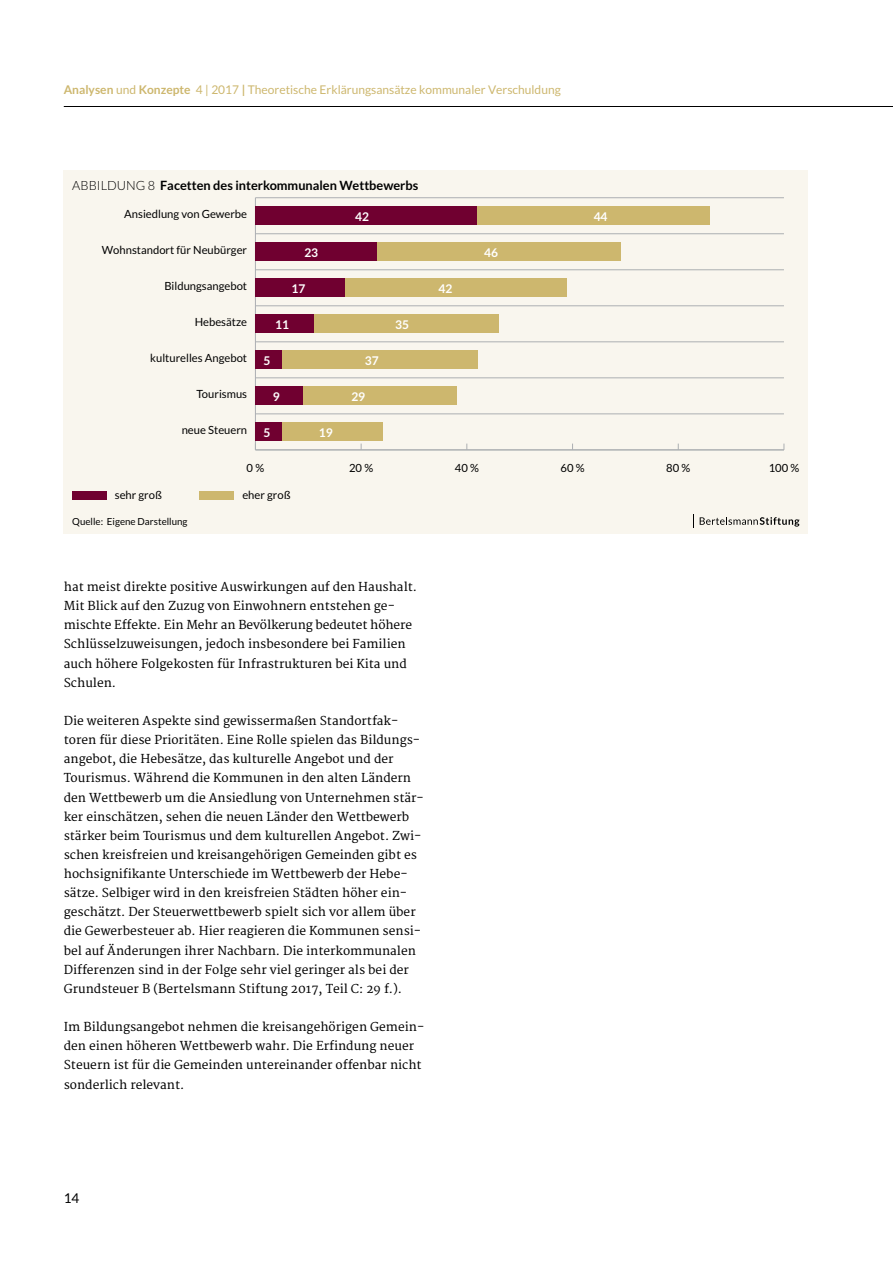
<style>
.page{position:relative;width:893px;height:1263px;background:#fff}
.page>*{position:absolute;margin:0;border:0;box-sizing:border-box;transform-origin:0 0}
.t1{font:13.5px "Lato";color:#000}
.t2{font:700 12.75px "Lato";color:#000}
.t3{font:12px/19.2px "Merriweather";color:#000}
.t4{font:12px "Lato";color:#cdb76e}
.t5{font:700 12px "Lato";color:#fff}
.t6{font:11.25px "Lato";color:#000}
.t7{font:9.75px "Lato";color:#000}
.s1{font-weight:700}
.s2{font-weight:300}
</style>
<div class="page">
<hr style="left:64px;top:106px;width:829px;height:1px;background:#000">
<div style="left:64px;top:170px;width:744px;height:364px;background:#f9f6ee"></div>
<svg style="left:693px;top:514px;width:1px;height:14px"></svg>
<svg style="left:700px;top:517px;width:99px;height:10px"></svg>
<div style="left:72px;top:491px;width:34px;height:9px;background:#700030"></div>
<div style="left:200px;top:491px;width:34px;height:9px;background:#cdb76e"></div>
<hr style="left:255px;top:198px;width:1px;height:252px;background:#acafb2">
<hr style="left:255px;top:449px;width:529px;height:1px;background:#acafb2">
<hr style="left:255px;top:413px;width:529px;height:1px;background:#acafb2">
<hr style="left:255px;top:377px;width:529px;height:1px;background:#acafb2">
<hr style="left:255px;top:341px;width:529px;height:1px;background:#acafb2">
<hr style="left:255px;top:305px;width:529px;height:1px;background:#acafb2">
<hr style="left:255px;top:269px;width:529px;height:1px;background:#acafb2">
<hr style="left:255px;top:233px;width:529px;height:1px;background:#acafb2">
<hr style="left:255px;top:197px;width:529px;height:1px;background:#acafb2">
<div style="left:477px;top:206px;width:233px;height:19px;background:#cdb76e"></div>
<div style="left:377px;top:242px;width:243px;height:19px;background:#cdb76e"></div>
<div style="left:345px;top:278px;width:222px;height:19px;background:#cdb76e"></div>
<div style="left:314px;top:314px;width:185px;height:19px;background:#cdb76e"></div>
<div style="left:282px;top:350px;width:195px;height:19px;background:#cdb76e"></div>
<div style="left:303px;top:386px;width:153px;height:19px;background:#cdb76e"></div>
<div style="left:282px;top:422px;width:100px;height:19px;background:#cdb76e"></div>
<div style="left:255px;top:206px;width:222px;height:19px;background:#700030"></div>
<div style="left:255px;top:242px;width:122px;height:19px;background:#700030"></div>
<div style="left:255px;top:278px;width:90px;height:19px;background:#700030"></div>
<div style="left:255px;top:314px;width:59px;height:19px;background:#700030"></div>
<div style="left:255px;top:350px;width:27px;height:19px;background:#700030"></div>
<div style="left:255px;top:386px;width:48px;height:19px;background:#700030"></div>
<div style="left:255px;top:422px;width:27px;height:19px;background:#700030"></div>
<p class="t4" style="left:64px;top:83px;width:499px"><span class="s1">Analysen</span> und <span class="s1">Konzepte</span> 4 | 2017 <span class="s1">|</span> Theoretische Erklärungsansätze kommunaler Verschuldung</p>
<p class="t2" style="left:72px;top:178px;width:347px"><span class="s2">ABBILDUNG 8</span> Facetten des interkommunalen Wettbewerbs</p>
<p class="t6" style="left:124px;top:208px;width:124px">Ansiedlung von Gewerbe</p>
<p class="t5" style="left:355px;top:210px;width:15px">42</p>
<p class="t5" style="left:304px;top:246px;width:15px">23</p>
<p class="t5" style="left:291px;top:282px;width:15px">17</p>
<p class="t5" style="left:275px;top:318px;width:15px">11</p>
<p class="t5" style="left:264px;top:354px;width:8px">5</p>
<p class="t5" style="left:273px;top:390px;width:8px">9</p>
<p class="t5" style="left:264px;top:426px;width:8px">5</p>
<p class="t6" style="left:102px;top:244px;width:147px">Wohnstandort für Neubürger</p>
<p class="t6" style="left:164px;top:280px;width:84px">Bildungsangebot</p>
<p class="t6" style="left:195px;top:316px;width:54px">Hebesätze</p>
<p class="t6" style="left:150px;top:352px;width:98px">kulturelles Angebot</p>
<p class="t5" style="left:365px;top:354px;width:15px">37</p>
<p class="t6" style="left:197px;top:388px;width:52px">Tourismus</p>
<p class="t5" style="left:351px;top:390px;width:15px">29</p>
<p class="t6" style="left:182px;top:424px;width:67px">neue Steuern</p>
<p class="t5" style="left:319px;top:426px;width:15px">19</p>
<p class="t5" style="left:395px;top:318px;width:15px">35</p>
<p class="t5" style="left:438px;top:282px;width:15px">42</p>
<p class="t5" style="left:484px;top:246px;width:15px">46</p>
<p class="t5" style="left:594px;top:210px;width:15px">44</p>
<p class="t6" style="left:247px;top:461px;width:19px">0 %</p>
<p class="t6" style="left:349px;top:461px;width:26px">20 %</p>
<p class="t6" style="left:455px;top:461px;width:26px">40 %</p>
<p class="t6" style="left:560px;top:461px;width:26px">60 %</p>
<p class="t6" style="left:666px;top:461px;width:26px">80 %</p>
<p class="t6" style="left:769px;top:461px;width:32px">100 %</p>
<p class="t6" style="left:115px;top:488px;width:49px">sehr groß</p>
<p class="t6" style="left:242px;top:488px;width:50px">eher groß</p>
<p class="t7" style="left:72px;top:516px;width:117px">Quelle: Eigene Darstellung</p>
<p class="t3" style="left:64px;top:578px;width:355px">hat meist direkte positive Auswirkungen auf den Haushalt.<br>Mit Blick auf den Zuzug von Einwohnern entstehen ge&shy;mischte Effekte. Ein Mehr an Bevölkerung bedeutet höhere Schlüsselzuweisungen, jedoch insbesondere bei Familien auch höhere Folgekosten für Infrastrukturen bei Kita und Schulen.</p>
<p class="t3" style="left:64px;top:712px;width:362px">Die weiteren Aspekte sind gewissermaßen Standortfak&shy;toren für diese Prioritäten. Eine Rolle spielen das Bildungs&shy;angebot, die Hebesätze, das kulturelle Angebot und der Tourismus. Während die Kommunen in den alten Ländern den Wettbewerb um die Ansiedlung von Unternehmen stär&shy;ker einschätzen, sehen die neuen Länder den Wettbewerb stärker beim Tourismus und dem kulturellen Angebot. Zwi&shy;schen kreisfreien und kreisangehörigen Gemeinden gibt es hochsignifikante Unterschiede im Wettbewerb der Hebe&shy;sätze. Selbiger wird in den kreisfreien Städten höher ein&shy;geschätzt. Der Steuerwettbewerb spielt sich vor allem über die Gewerbesteuer ab. Hier reagieren die Kommunen sensi&shy;bel auf Änderungen ihrer Nachbarn. Die interkommunalen Differenzen sind in der Folge sehr viel geringer als bei der Grundsteuer B (Bertelsmann Stiftung 2017, Teil C: 29 f.).</p>
<p class="t3" style="left:64px;top:1018px;width:362px">Im Bildungsangebot nehmen die kreisangehörigen Gemein&shy;den einen höheren Wettbewerb wahr. Die Erfindung neuer Steuern ist für die Gemeinden untereinander offenbar nicht sonderlich relevant.</p>
<p class="t1" style="left:64px;top:1191px;width:17px">14</p>
</div>
